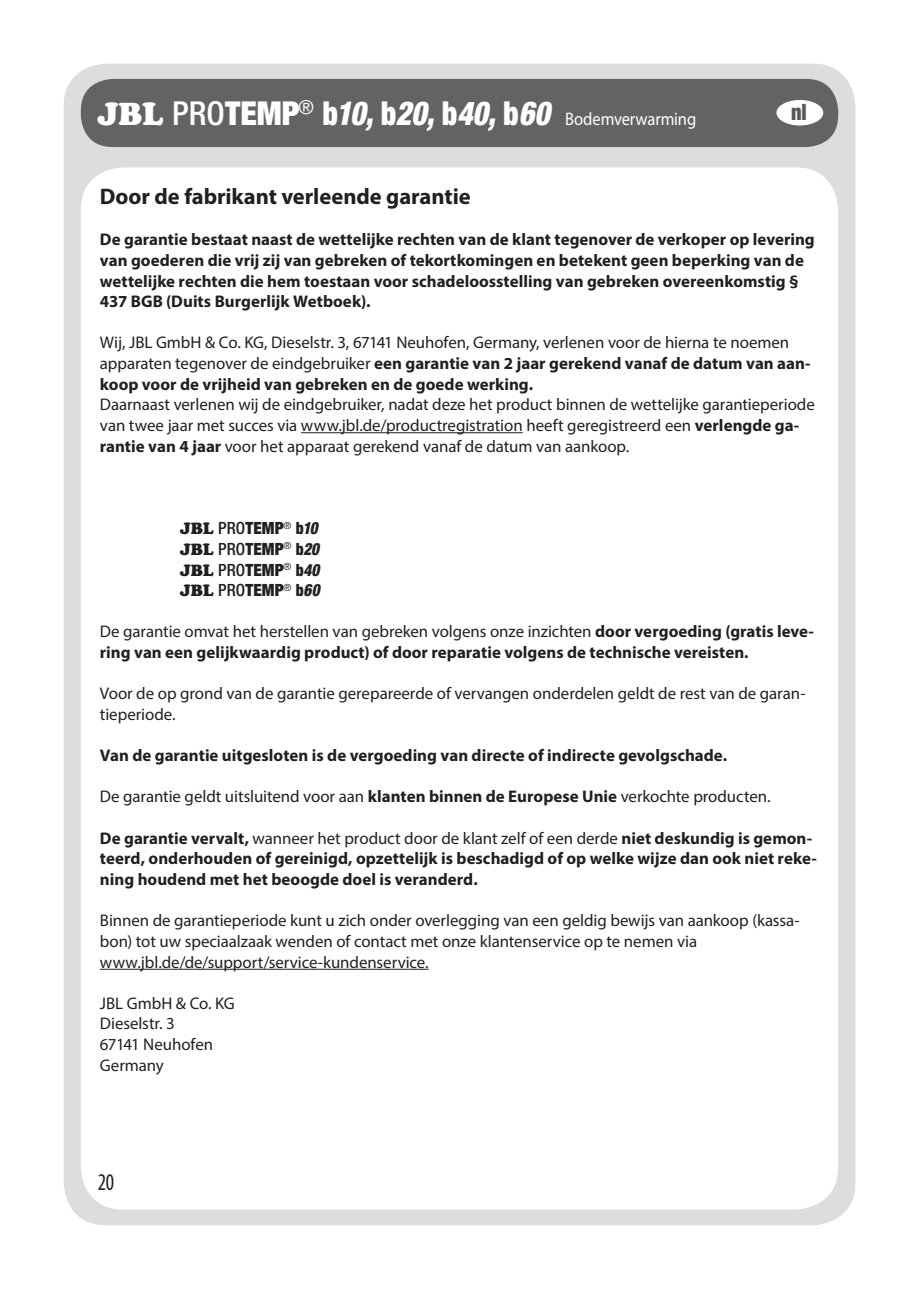
<style>
.page{position:relative;width:919px;height:1289px;background:#fff}
.page>*{position:absolute;margin:0;border:0;box-sizing:border-box;transform-origin:0 0}
.t1{font:condensed 24px "Myriad Pro";color:#231f20;scale:.9 1}
.t2{font:700 22.5px "Myriad Pro";letter-spacing:-.005em;color:#231f20}
.t3{font:900 condensed 22.5px "Helvetica Neue LT Pro";color:#57585a;scale:.9 1}
.t4{font:18.15px "Myriad Pro";letter-spacing:-.005em;color:#fff;scale:.91 1}
.t5{font:16.8px/20.5px "Myriad Pro";letter-spacing:-.005em;color:#231f20}
.t6{font:700 16.8px/20.5px "Myriad Pro";color:#231f20}
.t7{font:900 condensed 16.8px/20.7px "Helvetica Neue LT Pro";letter-spacing:.005em;color:#231f20;text-align:justify}
.s1{font-family:"Cooper";font-weight:900;font-size:33px}
.s2{font-family:"Helvetica Neue LT Pro";font-weight:500;font-stretch:condensed;font-size:33px}
.s3{font-family:"Helvetica Neue LT Pro";font-weight:900;font-stretch:condensed;font-size:33px}
.s4{font-family:"Helvetica Neue LT Pro";font-weight:900;font-style:italic;font-stretch:condensed;font-size:33px}
.s5{font-weight:700}
.s6{font-family:"Cooper";font-stretch:normal}
.s7{font-weight:500}
.s8{font-style:italic}
.s9{font-weight:400}
</style>
<div class="page">
<div style="left:64px;top:64px;width:791px;height:1161px;background:#dcdddf;border-radius:43px"></div>
<div style="left:81px;top:167px;width:757px;height:1042px;background:#fff;border-radius:43px"></div>
<div style="left:81px;top:79px;width:757px;height:68px;background:#636366;border-radius:32px"></div>
<hr style="left:301px;top:432px;width:221px;height:1px;background:#231f20">
<hr style="left:100px;top:968px;width:328px;height:1px;background:#231f20">
<div style="left:776px;top:100px;width:47px;height:25px;background:#fff;border-radius:50%"></div>
<p class="t4" style="left:98px;top:108px;width:659px"><span class="s1">JBL</span> <span class="s2">PRO</span><span class="s3">TEMP</span><sup>®</sup> <span class="s3">b</span><span class="s4">10,</span> <span class="s3">b</span><span class="s4">20,</span> <span class="s3">b</span><span class="s4">40,</span> <span class="s3">b</span><span class="s4">60</span> Bodemverwarming</p>
<h2 class="t3" style="left:791px;top:98px;width:19px">nl</h2>
<h2 class="t2" style="left:100px;top:182px;width:372px">Door de fabrikant verleende garantie</h2>
<p class="t6" style="left:100px;top:229px;width:716px">De garantie bestaat naast de wettelijke rechten van de klant tegenover de verkoper op levering van goederen die vrij zij van gebreken of tekortkomingen en betekent geen beperking van de wettelijke rechten die hem toestaan voor schadeloosstelling van gebreken overeenkomstig § 437 BGB (Duits Burgerlijk Wetboek).</p>
<p class="t5" style="left:100px;top:332px;width:712px">Wij, JBL GmbH &amp; Co. KG, Dieselstr. 3, 67141 Neuhofen, Germany, verlenen voor de hierna te noemen apparaten tegenover de eindgebruiker <span class="s5">een garantie van 2 jaar gerekend vanaf de datum van aan&shy;koop voor de vrijheid van gebreken en de goede werking.</span></p>
<p class="t5" style="left:100px;top:394px;width:716px">Daarnaast verlenen wij de eindgebruiker, nadat deze het product binnen de wettelijke garantieperiode van twee jaar met succes via www.jbl.de/productregistration heeft geregistreerd een <span class="s5">verlengde ga&shy;rantie van 4 jaar</span> voor het apparaat gerekend vanaf de datum van aankoop.</p>
<p class="t7" style="left:180px;top:517px;width:141px"><span class="s6">JBL</span> <span class="s7">PRO</span>TEMP<sup>®</sup> b<span class="s8">10<br></span><span class="s6">JBL</span> <span class="s7">PRO</span>TEMP<sup>®</sup> b<span class="s8">20<br></span><span class="s6">JBL</span> <span class="s7">PRO</span>TEMP<sup>®</sup> b<span class="s8">40<br></span><span class="s6">JBL</span> <span class="s7">PRO</span>TEMP<sup>®</sup> b<span class="s8">60</span></p>
<p class="t6" style="left:100px;top:621px;width:715px"><span class="s9">De garantie omvat het herstellen van gebreken volgens onze inzichten</span> door vergoeding (gratis leve&shy;ring van een gelijkwaardig product) of door reparatie volgens de technische vereisten.</p>
<p class="t5" style="left:100px;top:683px;width:707px">Voor de op grond van de garantie gerepareerde of vervangen onderdelen geldt de rest van de garan&shy;tieperiode.</p>
<p class="t6" style="left:100px;top:744px;width:628px">Van de garantie uitgesloten is de vergoeding van directe of indirecte gevolgschade.</p>
<p class="t5" style="left:100px;top:786px;width:672px">De garantie geldt uitsluitend voor aan <span class="s5">klanten binnen de Europese Unie</span> verkochte producten.</p>
<p class="t6" style="left:100px;top:827px;width:718px">De garantie vervalt, <span class="s9">wanneer het product door de klant zelf of een derde</span> niet deskundig is gemon&shy;teerd, onderhouden of gereinigd, opzettelijk is beschadigd of op welke wijze dan ook niet reke&shy;ning houdend met het beoogde doel is veranderd.</p>
<p class="t5" style="left:100px;top:910px;width:701px">Binnen de garantieperiode kunt u zich onder overlegging van een geldig bewijs van aankoop (kassa&shy;bon) tot uw speciaalzaak wenden of contact met onze klantenservice op te nemen via www.jbl.de/de/support/service-kundenservice.</p>
<p class="t5" style="left:100px;top:992px;width:136px">JBL GmbH &amp; Co. KG<br>Dieselstr. 3<br>67141 Neuhofen<br>Germany</p>
<h1 class="t1" style="left:98px;top:1167px;width:20px">20</h1>
</div>
